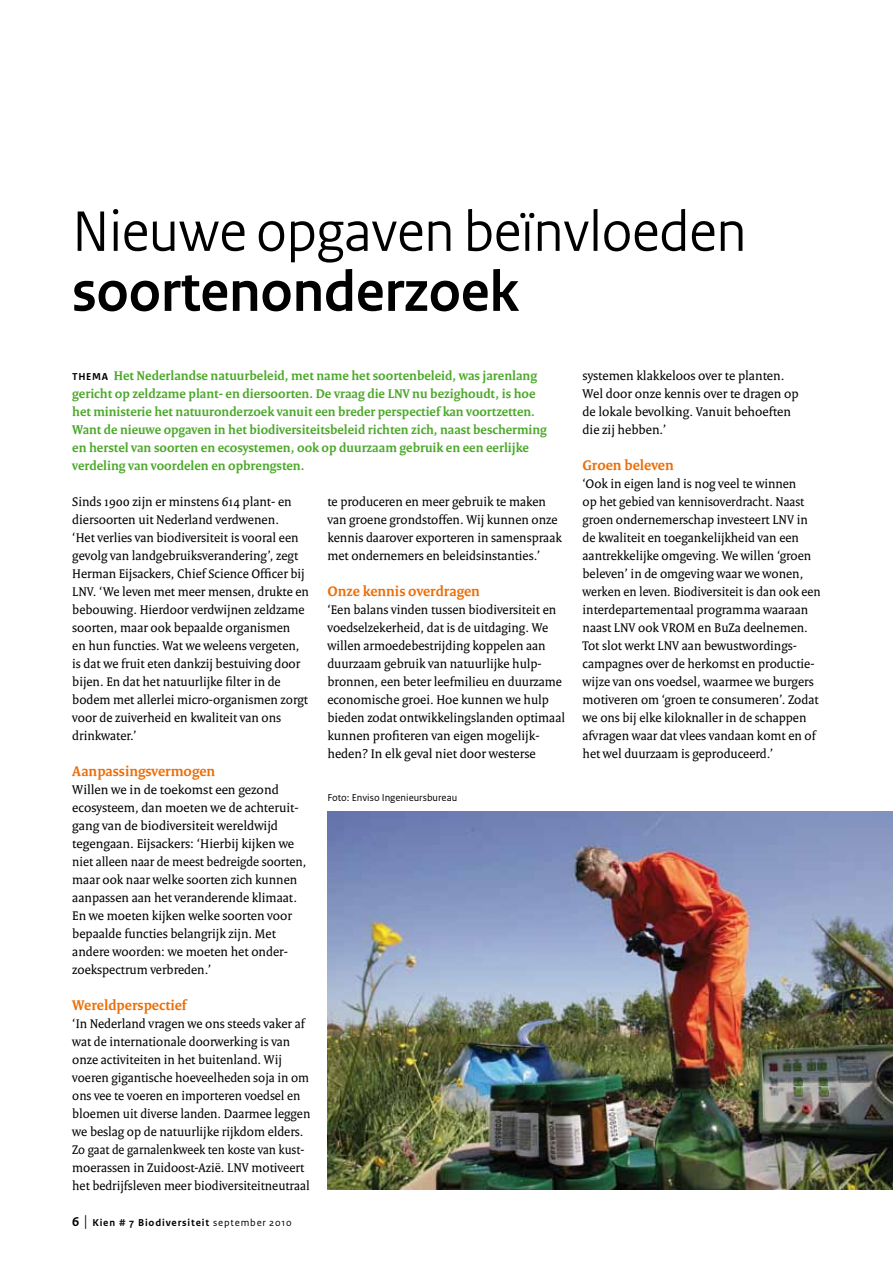
<style>
.page{position:relative;width:893px;height:1263px;background:#fff}
.page>*{position:absolute;margin:0;border:0;box-sizing:border-box;transform-origin:0 0}
.t1{font:60px "Rijksoverheid Sans Heading";color:#000}
.t2{font:700 60px "Rijksoverheid Sans Heading";color:#000}
.t3{font:700 15px "Rijksoverheid Serif";color:#eb6e08}
.t4{font:13.5px/18px "Rijksoverheid Serif";color:#000}
.t5{font:700 13.5px/18px "Rijksoverheid Serif";color:#4ba829}
.t6{font:700 10.5px "Rijksoverheid Sans Text";letter-spacing:.08em;color:#000}
.t7{font:10.5px "Rijksoverheid Sans Text";color:#000}
.s1{font-family:"Rijksoverheid Sans Text";font-size:10.5px;color:#000}
.s2{font-size:13.5px}
.s3{font-weight:400;font-size:16.5px}
.s4{font-weight:400}
</style>
<div class="page">
<img style="left:327px;top:812px;width:566px;height:378px">
<h1 class="t1" style="left:72px;top:197px;width:676px">Nieuwe opgaven beïnvloeden</h1>
<h1 class="t2" style="left:72px;top:258px;width:448px">soortenonderzoek</h1>
<p class="t5" style="left:72px;top:366px;width:476px"><span class="s1">THEMA</span> Het Nederlandse natuurbeleid, met name het soortenbeleid, was jarenlang gericht op zeldzame plant- en diersoorten. De vraag die LNV nu bezighoudt, is hoe het ministerie het natuuronderzoek vanuit een breder perspectief kan voortzetten.<br>Want de nieuwe opgaven in het biodiversiteitsbeleid richten zich, naast bescherming en herstel van soorten en ecosystemen, ook op duurzaam gebruik en een eerlijke verdeling van voordelen en opbrengsten.</p>
<p class="t4" style="left:327px;top:492px;width:236px">te produceren en meer gebruik te maken van groene grondstoffen. Wij kunnen onze kennis daarover exporteren in samenspraak met ondernemers en beleidsinstanties.’</p>
<p class="t3" style="left:327px;top:582px;width:154px">Onze kennis overdragen</p>
<p class="t4" style="left:327px;top:600px;width:239px">‘Een balans vinden tussen biodiversiteit en voedselzekerheid, dat is de uitdaging. We willen armoedebestrijding koppelen aan duurzaam gebruik van natuurlijke hulp&shy;bronnen, een beter leefmilieu en duurzame economische groei. Hoe kunnen we hulp bieden zodat ontwikkelingslanden optimaal kunnen profiteren van eigen mogelijk&shy;heden? In elk geval niet door westerse</p>
<p class="t4" style="left:72px;top:492px;width:238px">Sinds 1900 zijn er minstens 614 plant- en diersoorten uit Nederland verdwenen.<br>‘Het verlies van biodiversiteit is vooral een gevolg van landgebruiksverandering’, zegt Herman Eijsackers, Chief Science Officer bij LNV. ‘We leven met meer mensen, drukte en bebouwing. Hierdoor verdwijnen zeldzame soorten, maar ook bepaalde organismen<br>en hun functies. Wat we weleens vergeten, is dat we fruit eten dankzij bestuiving door bijen. En dat het natuurlijke filter in de bodem met allerlei micro-organismen zorgt voor de zuiverheid en kwaliteit van ons drinkwater.’</p>
<p class="t3" style="left:72px;top:762px;width:145px">Aanpassingsvermogen</p>
<p class="t4" style="left:72px;top:780px;width:236px">Willen we in de toekomst een gezond ecosysteem, dan moeten we de achteruit&shy;gang van de biodiversiteit wereldwijd tegengaan. Eijsackers: ‘Hierbij kijken we niet alleen naar de meest bedreigde soorten, maar ook naar welke soorten zich kunnen aanpassen aan het veranderende klimaat.<br>En we moeten kijken welke soorten voor bepaalde functies belangrijk zijn. Met andere woorden: we moeten het onder&shy;zoekspectrum verbreden.’</p>
<p class="t3" style="left:72px;top:996px;width:116px">Wereldperspectief</p>
<p class="t4" style="left:72px;top:1014px;width:240px">‘In Nederland vragen we ons steeds vaker af wat de internationale doorwerking is van onze activiteiten in het buitenland. Wij voeren gigantische hoeveelheden soja in om ons vee te voeren en importeren voedsel en bloemen uit diverse landen. Daarmee leggen we beslag op de natuurlijke rijkdom elders.<br>Zo gaat de garnalenkweek ten koste van kust&shy;moerassen in Zuidoost-Azië. LNV motiveert het bedrijfsleven meer biodiversiteitneutraal</p>
<p class="t7" style="left:327px;top:792px;width:131px">Foto: Enviso Ingenieursbureau</p>
<p class="t6" style="left:72px;top:1216px;width:221px"><span class="s2">6</span> <span class="s3">|</span> Kien # 7 Biodiversiteit <span class="s4">september 2010</span></p>
<p class="t4" style="left:583px;top:366px;width:218px">systemen klakkeloos over te planten.<br>Wel door onze kennis over te dragen op de lokale bevolking. Vanuit behoeften die zij hebben.’</p>
<p class="t3" style="left:583px;top:456px;width:93px">Groen beleven</p>
<p class="t4" style="left:583px;top:474px;width:239px">‘Ook in eigen land is nog veel te winnen<br>op het gebied van kennisoverdracht. Naast groen ondernemerschap investeert LNV in de kwaliteit en toegankelijkheid van een aantrekkelijke omgeving. We willen ‘groen beleven’ in de omgeving waar we wonen, werken en leven. Biodiversiteit is dan ook een interdepartementaal programma waaraan naast LNV ook VROM en BuZa deelnemen.<br>Tot slot werkt LNV aan bewustwordings&shy;campagnes over de herkomst en productie&shy;wijze van ons voedsel, waarmee we burgers motiveren om ‘groen te consumeren’. Zodat we ons bij elke kiloknaller in de schappen afvragen waar dat vlees vandaan komt en of het wel duurzaam is geproduceerd.’</p>
</div>
